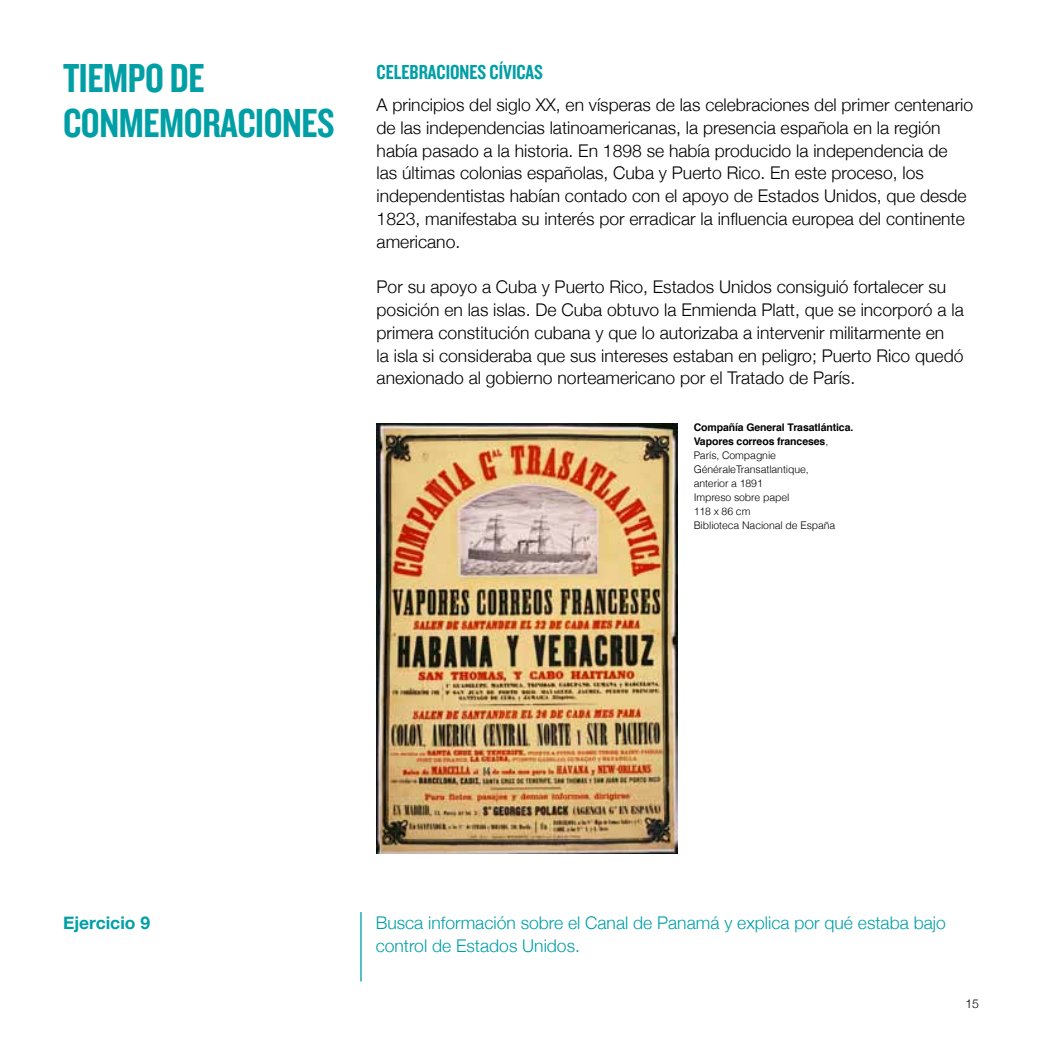
<style>
.page{position:relative;width:1042px;height:1042px;background:#fff}
.page>*{position:absolute;margin:0;border:0;box-sizing:border-box;transform-origin:0 0}
.t1{font:42px/45.5px "Knockout HTF49 Liteweight";letter-spacing:-.01em;color:#009fa6}
.t2{font:21px "Knockout HTF49 Liteweight";color:#009fa6}
.t3{font:300 17.5px/22.8px "Helvetica Neue";color:#000}
.t4{font:300 17.5px/22.8px "Helvetica Neue";color:#009fa6}
.t5{font:700 17.5px "Helvetica Neue";color:#009fa6}
.t6{font:300 12.25px "Helvetica Neue";color:#000}
.t7{font:300 10.5px/14px "Helvetica";letter-spacing:-.01em;color:#000}
.s1{font-weight:700}
</style>
<div class="page">
<img style="left:377px;top:423px;width:300px;height:430px">
<hr style="left:360px;top:912px;width:2px;height:69px;background:#009fa6">
<h1 class="t1" style="left:63px;top:56px;width:273px">TIEMPO DE<br>CONMEMORACIONES</h1>
<p class="t2" style="left:377px;top:61px;width:168px">CELEBRACIONES CÍVICAS</p>
<p class="t3" style="left:377px;top:93px;width:598px">A principios del siglo XX, en vísperas de las celebraciones del primer centenario de las independencias latinoamericanas, la presencia española en la región había pasado a la historia. En 1898 se había producido la independencia de<br>las últimas colonias españolas, Cuba y Puerto Rico. En este proceso, los independentistas habían contado con el apoyo de Estados Unidos, que desde 1823, manifestaba su interés por erradicar la influencia europea del continente americano.</p>
<p class="t3" style="left:377px;top:275px;width:589px">Por su apoyo a Cuba y Puerto Rico, Estados Unidos consiguió fortalecer su posición en las islas. De Cuba obtuvo la Enmienda Platt, que se incorporó a la primera constitución cubana y que lo autorizaba a intervenir militarmente en<br>la isla si consideraba que sus intereses estaban en peligro; Puerto Rico quedó anexionado al gobierno norteamericano por el Tratado de París.</p>
<p class="t7" style="left:693px;top:420px;width:161px"><span class="s1">Compañía General Trasatlántica.<br>Vapores correos franceses</span>,<br>París, Compagnie<br>GénéraleTransatlantique,<br>anterior a 1891<br>Impreso sobre papel<br>118 x 86 cm<br>Biblioteca Nacional de España</p>
<p class="t5" style="left:63px;top:912px;width:89px">Ejercicio 9</p>
<p class="t4" style="left:376px;top:911px;width:571px">Busca información sobre el Canal de Panamá y explica por qué estaba bajo control de Estados Unidos.</p>
<p class="t6" style="left:965px;top:996px;width:15px">15</p>
</div>
